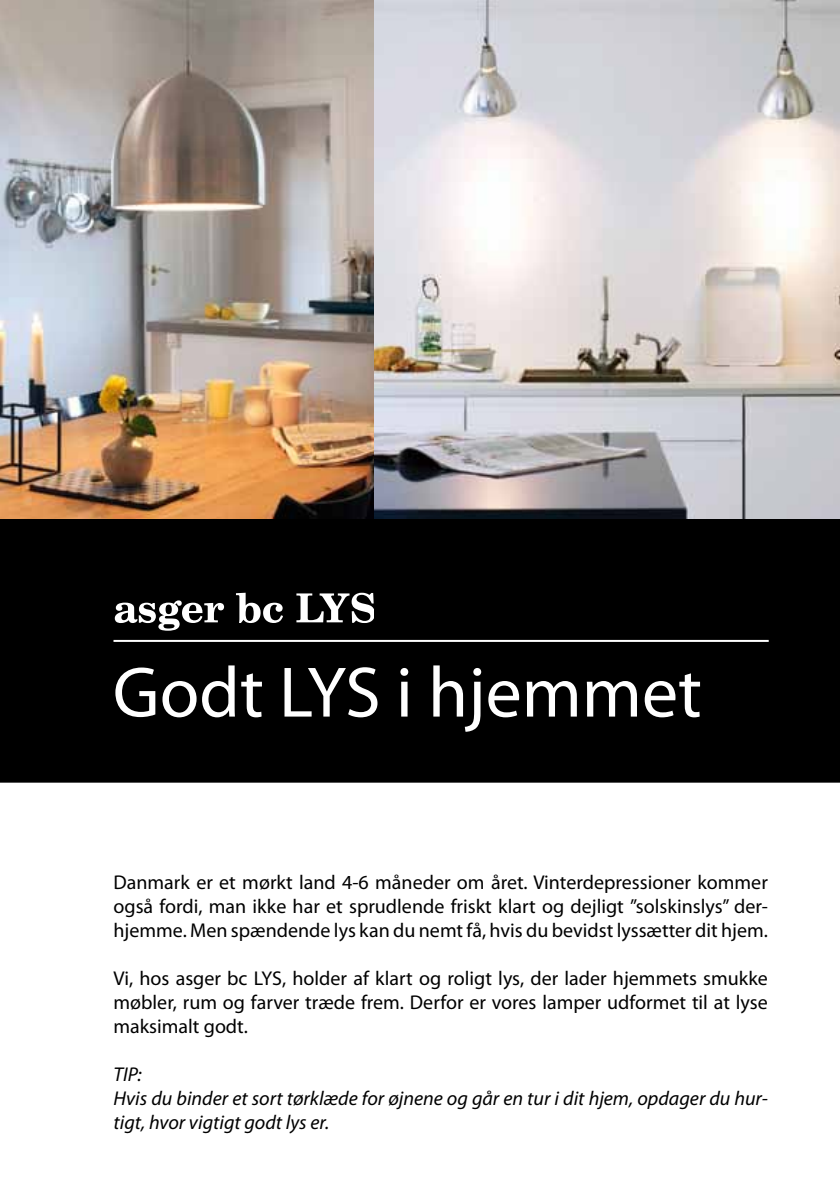
<style>
.page{position:relative;width:840px;height:1191px;background:#fff}
.page>*{position:absolute;margin:0;border:0;box-sizing:border-box;transform-origin:0 0}
.t1{font:72px "Myriad Pro";color:#fff}
.t2{font:20px/24px "Myriad Pro";color:#000;text-align:justify}
.t3{font:italic 20px/24px "Myriad Pro";color:#000}
</style>
<div class="page">
<div style="left:0;top:519px;width:839px;height:263px;background:#000"></div>
<hr style="left:113px;top:640px;width:655px;height:2px;background:#fff">
<img style="left:0;top:0;width:839px;height:519px">
<svg style="left:115px;top:600px;width:109px;height:30px"></svg>
<svg style="left:236px;top:593px;width:47px;height:30px"></svg>
<svg style="left:296px;top:593px;width:77px;height:30px"></svg>
<h1 class="t1" style="left:113px;top:648px;width:590px">Godt LYS i hjemmet</h1>
<p class="t2" style="left:113px;top:869px;width:655px">Danmark er et mørkt land 4-6 måneder om året. Vinterdepressioner kommer også fordi, man ikke har et sprudlende friskt klart og dejligt ”solskinslys” der&shy;hjemme. Men spændende lys kan du nemt få, hvis du bevidst lyssætter dit hjem.</p>
<p class="t2" style="left:113px;top:965px;width:655px">Vi, hos asger bc LYS, holder af klart og roligt lys, der lader hjemmets smukke møbler, rum og farver træde frem. Derfor er vores lamper udformet til at lyse maksimalt godt.</p>
<p class="t3" style="left:113px;top:1061px;width:655px">TIP:<br>Hvis du binder et sort tørklæde for øjnene og går en tur i dit hjem, opdager du hur&shy;tigt, hvor vigtigt godt lys er.</p>
</div>
